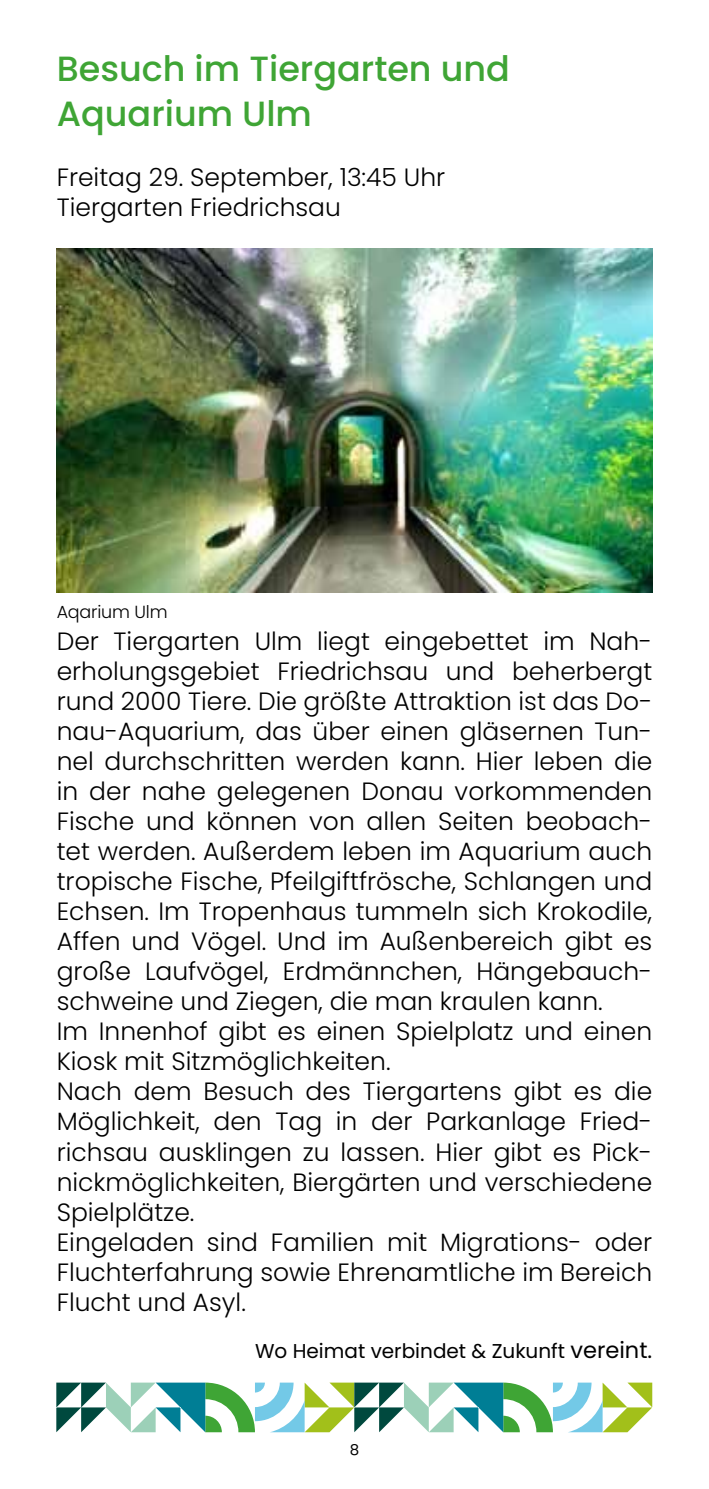
<style>
.page{position:relative;width:709px;height:1489px;background:#fff}
.page>*{position:absolute;margin:0;border:0;box-sizing:border-box;transform-origin:0 0}
.t1{font:500 35px/45px "Poppins";color:#3fa535}
.t2{font:300 25px/30px "Poppins";color:#000}
.t3{font:20px "Poppins";color:#000}
.t4{font:300 17.5px "Poppins";letter-spacing:-.01em;color:#000}
.t5{font:15px "Poppins";color:#000}
.s1{font-size:22.5px}
</style>
<div class="page">
<svg style="left:56px;top:1382px;width:596px;height:49px"></svg>
<img style="left:57px;top:248px;width:595px;height:344px">
<h1 class="t1" style="left:57px;top:46px;width:455px">Besuch im Tiergarten und<br>Aquarium Ulm</h1>
<p class="t2" style="left:57px;top:162px;width:390px">Freitag 29. September, 13:45 Uhr<br>Tiergarten Friedrichsau</p>
<p class="t4" style="left:57px;top:601px;width:112px">Aqarium Ulm</p>
<p class="t2" style="left:57px;top:626px;width:597px">Der Tiergarten Ulm liegt eingebettet im Nah&shy;erholungsgebiet Friedrichsau und beherbergt rund 2000 Tiere. Die größte Attraktion ist das Do&shy;nau-Aquarium, das über einen gläsernen Tun&shy;nel durchschritten werden kann. Hier leben die in der nahe gelegenen Donau vorkommenden Fische und können von allen Seiten beobach&shy;tet werden. Außerdem leben im Aquarium auch tropische Fische, Pfeilgiftfrösche, Schlangen und Echsen. Im Tropenhaus tummeln sich Krokodile, Affen und Vögel. Und im Außenbereich gibt es große Laufvögel, Erdmännchen, Hängebauch&shy;schweine und Ziegen, die man kraulen kann.<br>Im Innenhof gibt es einen Spielplatz und einen Kiosk mit Sitzmöglichkeiten.<br>Nach dem Besuch des Tiergartens gibt es die Möglichkeit, den Tag in der Parkanlage Fried&shy;richsau ausklingen zu lassen. Hier gibt es Pick&shy;nickmöglichkeiten, Biergärten und verschiedene Spielplätze.<br>Eingeladen sind Familien mit Migrations- oder Fluchterfahrung sowie Ehrenamtliche im Bereich Flucht und Asyl.</p>
<p class="t3" style="left:255px;top:1339px;width:399px">Wo Heimat verbindet &amp; Zukunft <span class="s1">vereint.</span></p>
<p class="t5" style="left:350px;top:1440px;width:11px">8</p>
</div>
